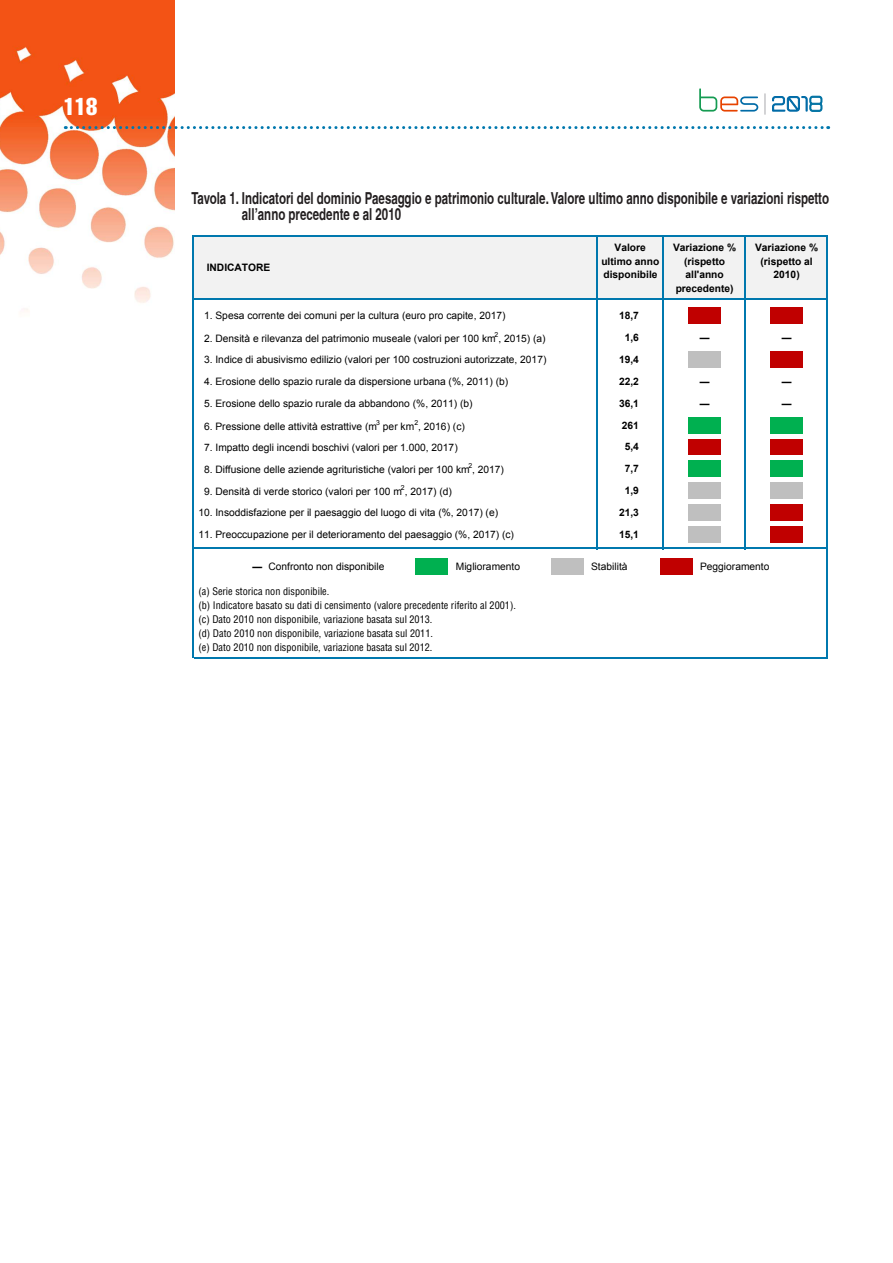
<style>
.page{position:relative;width:893px;height:1263px;background:#fff}
.page>*{position:absolute;margin:0;border:0;box-sizing:border-box;transform-origin:0 0}
.t1{font:24px "Helvetica LT Std Comp";color:#fff}
.t2{font:17.7px "Arial";color:#000}
.t3{font:700 condensed 16.5px/16.5px "Helvetica";color:#231f20;scale:.85 1}
.t4{font:10.2px "Arial";color:#000}
.t5{font:condensed 10.2px/14.1px "Helvetica LT Std";color:#000}
.t6{font:700 10.2px/13.6px "Arial";color:#000;text-align:center}
.t7{font:6.9px "Arial";color:#000}
.s1{font-size:17.7px}
.s2{font-style:inherit}
</style>
<div class="page">
<img style="left:0;top:0;width:174px;height:312px">
<svg style="left:65px;top:126px;width:764px;height:3px"></svg>
<svg style="left:765px;top:94px;width:1px;height:20px"></svg>
<svg style="left:699px;top:88px;width:59px;height:24px"></svg>
<svg style="left:772px;top:96px;width:51px;height:16px"></svg>
<div style="left:193px;top:237px;width:634px;height:62px;background:#f2f2f2"></div>
<div style="left:688px;top:307px;width:32px;height:16px;background:#c00000"></div>
<div style="left:770px;top:307px;width:32px;height:16px;background:#c00000"></div>
<div style="left:688px;top:351px;width:32px;height:16px;background:#bfbfbf"></div>
<div style="left:770px;top:351px;width:32px;height:16px;background:#c00000"></div>
<div style="left:688px;top:417px;width:32px;height:17px;background:#00b050"></div>
<div style="left:770px;top:417px;width:32px;height:17px;background:#00b050"></div>
<div style="left:688px;top:439px;width:32px;height:16px;background:#c00000"></div>
<div style="left:770px;top:439px;width:32px;height:16px;background:#c00000"></div>
<div style="left:688px;top:460px;width:32px;height:17px;background:#00b050"></div>
<div style="left:770px;top:460px;width:32px;height:17px;background:#00b050"></div>
<div style="left:688px;top:482px;width:32px;height:17px;background:#bfbfbf"></div>
<div style="left:770px;top:482px;width:32px;height:17px;background:#bfbfbf"></div>
<div style="left:688px;top:504px;width:32px;height:17px;background:#bfbfbf"></div>
<div style="left:770px;top:504px;width:32px;height:17px;background:#c00000"></div>
<div style="left:688px;top:526px;width:32px;height:17px;background:#bfbfbf"></div>
<div style="left:770px;top:526px;width:32px;height:17px;background:#c00000"></div>
<hr style="left:193px;top:236px;width:1px;height:422px;background:#0078ae">
<hr style="left:596px;top:237px;width:1px;height:312px;background:#0078ae">
<hr style="left:662px;top:237px;width:2px;height:312px;background:#0078ae">
<hr style="left:744px;top:237px;width:2px;height:312px;background:#0078ae">
<hr style="left:826px;top:237px;width:2px;height:421px;background:#0078ae">
<hr style="left:194px;top:236px;width:634px;height:1px;background:#0078ae">
<hr style="left:194px;top:299px;width:634px;height:1px;background:#0078ae">
<hr style="left:194px;top:548px;width:634px;height:1px;background:#0078ae">
<hr style="left:194px;top:657px;width:634px;height:1px;background:#0078ae">
<div style="left:416px;top:558px;width:32px;height:17px;background:#00b050"></div>
<div style="left:551px;top:558px;width:32px;height:17px;background:#bfbfbf"></div>
<div style="left:660px;top:558px;width:32px;height:17px;background:#c00000"></div>
<h1 class="t1" style="left:64px;top:91px;width:35px">118</h1>
<h3 class="t3" style="left:242px;top:189px;width:692px;text-indent:-51px">Tavola 1. Indicatori del dominio Paesaggio e patrimonio culturale. Valore ultimo anno disponibile e variazioni rispetto all’anno precedente e al 2010</h3>
<p class="t6" style="left:207px;top:261px;width:65px">INDICATORE</p>
<p class="t6" style="left:601px;top:241px;width:59px">Valore ultimo anno disponibile</p>
<p class="t6" style="left:673px;top:241px;width:65px">Variazione % (rispetto all'anno precedente)</p>
<p class="t6" style="left:755px;top:241px;width:65px">Variazione % (rispetto al<br>2010)</p>
<p class="t4" style="left:204px;top:308px;width:303px">1. Spesa corrente dei comuni per la cultura (euro pro capite, 2017)</p>
<p class="t6" style="left:619px;top:308px;width:21px">18,7</p>
<p class="t4" style="left:204px;top:331px;width:343px">2. Densità e rilevanza del patrimonio museale (valori per 100 km , 2015) (a)</p>
<p class="t7" style="left:495px;top:330px;width:5px">2</p>
<p class="t6" style="left:625px;top:330px;width:16px">1,6</p>
<h2 class="t2" style="left:700px;top:325px;width:11px">–</h2>
<h2 class="t2" style="left:782px;top:325px;width:11px">–</h2>
<p class="t4" style="left:204px;top:352px;width:344px">3. Indice di abusivismo edilizio (valori per 100 costruzioni autorizzate, 2017)</p>
<p class="t6" style="left:619px;top:353px;width:21px">19,4</p>
<p class="t4" style="left:204px;top:374px;width:306px">4. Erosione dello spazio rurale da dispersione urbana (%, 2011) (b)</p>
<p class="t6" style="left:619px;top:375px;width:21px">22,2</p>
<h2 class="t2" style="left:700px;top:370px;width:11px">–</h2>
<h2 class="t2" style="left:782px;top:370px;width:11px">–</h2>
<p class="t4" style="left:204px;top:396px;width:270px">5. Erosione dello spazio rurale da abbandono (%, 2011) (b)</p>
<p class="t6" style="left:619px;top:397px;width:21px">36,1</p>
<h2 class="t2" style="left:700px;top:392px;width:11px">–</h2>
<h2 class="t2" style="left:782px;top:392px;width:11px">–</h2>
<p class="t4" style="left:204px;top:420px;width:174px">6. Pressione delle attività estrattive (m</p>
<p class="t7" style="left:376px;top:418px;width:5px">3</p>
<p class="t7" style="left:414px;top:418px;width:5px">2</p>
<p class="t6" style="left:622px;top:419px;width:19px">261</p>
<p class="t4" style="left:204px;top:440px;width:255px">7. Impatto degli incendi boschivi (valori per 1.000, 2017)</p>
<p class="t6" style="left:625px;top:440px;width:16px">5,4</p>
<p class="t4" style="left:204px;top:463px;width:301px">8. Diffusione delle aziende agrituristiche (valori per 100 km , 2017)</p>
<p class="t4" style="left:383px;top:420px;width:83px">per km , 2016) (c)</p>
<p class="t7" style="left:468px;top:461px;width:5px">2</p>
<p class="t6" style="left:625px;top:462px;width:16px">7,7</p>
<p class="t7" style="left:401px;top:483px;width:5px">2</p>
<p class="t6" style="left:625px;top:484px;width:16px">1,9</p>
<p class="t4" style="left:198px;top:506px;width:301px">10. Insoddisfazione per il paesaggio del luogo di vita (%, 2017) (e)</p>
<p class="t6" style="left:619px;top:506px;width:21px">21,3</p>
<p class="t4" style="left:198px;top:528px;width:317px">11. Preoccupazione per il deterioramento del paesaggio (%, 2017) (c)</p>
<p class="t6" style="left:619px;top:528px;width:21px">15,1</p>
<p class="t4" style="left:204px;top:485px;width:249px">9. Densità di verde storico (valori per 100 m , 2017) (d)</p>
<p class="t4" style="left:252px;top:559px;width:134px"><span class="s1">–</span> Confronto non <span class="s2">disponibile</span></p>
<p class="t4" style="left:456px;top:559px;width:66px">Miglioramento</p>
<p class="t4" style="left:591px;top:559px;width:38px">Stabilità</p>
<p class="t4" style="left:700px;top:560px;width:71px">Peggioramento</p>
<p class="t5" style="left:198px;top:584px;width:319px">(a) Serie storica non disponibile.<br>(b) Indicatore basato su dati di censimento (valore precedente riferito al 2001). (c) Dato 2010 non disponibile, variazione basata sul 2013.<br>(d) Dato 2010 non disponibile, variazione basata sul 2011.<br>(e) Dato 2010 non disponibile, variazione basata sul 2012.</p>
</div>
